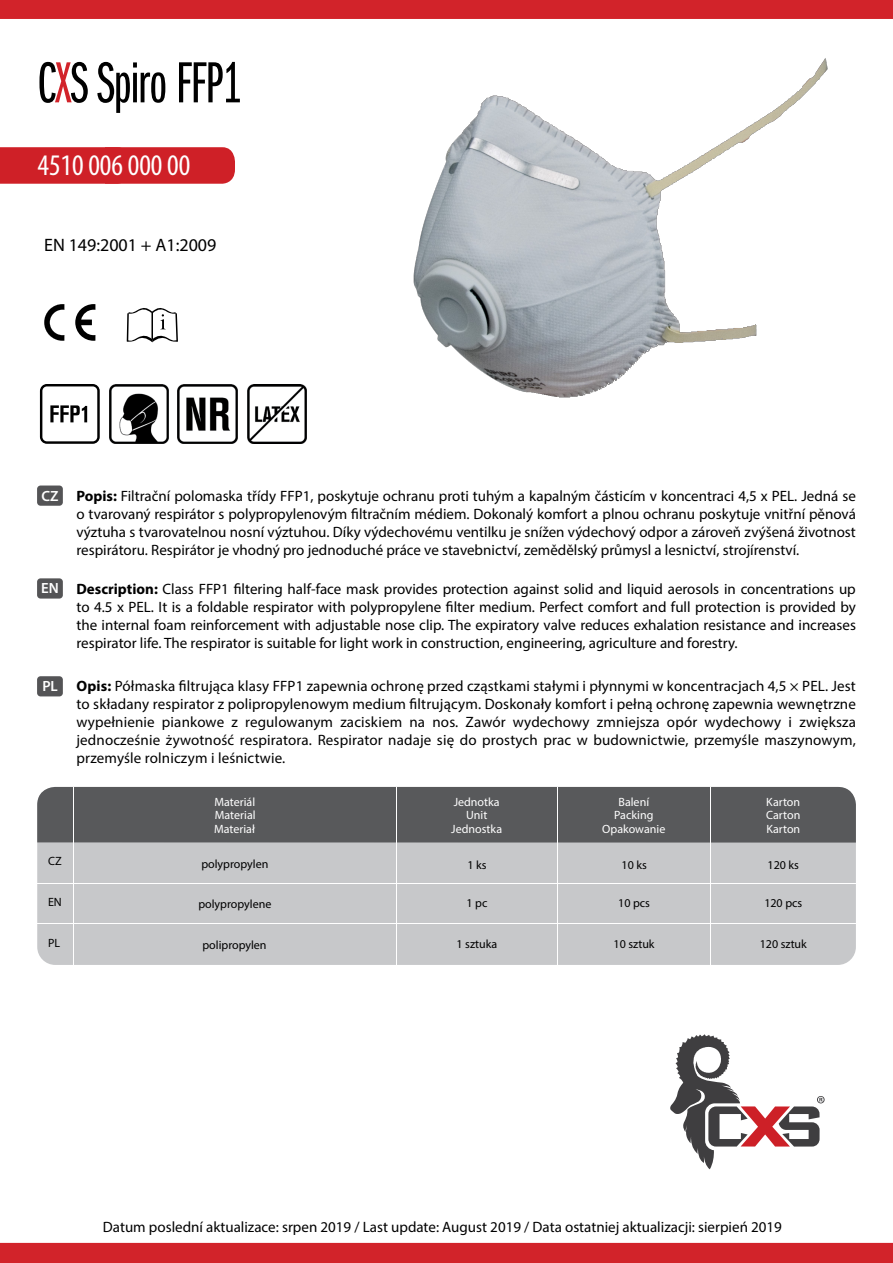
<style>
.page{position:relative;width:893px;height:1263px;background:#fff}
.page>*{position:absolute;margin:0;border:0;box-sizing:border-box;transform-origin:0 0}
.t1{font:60px "Franklin Got Itc DOT Boo Ext Com";letter-spacing:-.01em;color:#000}
.t2{font:condensed 30px "Myriad Pro";color:#fff}
.t3{font:18px "Myriad Pro";color:#000}
.t4{font:15px/18px "Myriad Pro";color:#000;text-align:justify}
.t5{font:600 14.85px "Myriad Pro";color:#fff}
.t6{font:12px "Myriad Pro";color:#000}
.t7{font:12px "Myriad Pro";color:#fff}
.s1{color:#d2232a}
.s2{font-weight:700}
</style>
<div class="page">
<div style="left:0;top:147px;width:235px;height:37px;background:#cf2027"></div>
<img style="left:413px;top:58px;width:415px;height:340px">
<svg style="left:127px;top:308px;width:51px;height:34px"></svg>
<svg style="left:44px;top:304px;width:20px;height:37px"></svg>
<svg style="left:75px;top:304px;width:20px;height:37px"></svg>
<svg style="left:40px;top:384px;width:60px;height:60px"></svg>
<img style="left:109px;top:384px;width:60px;height:60px">
<img style="left:178px;top:384px;width:60px;height:60px">
<img style="left:247px;top:384px;width:60px;height:60px">
<div style="left:37px;top:485px;width:26px;height:21px;background:#545456;border-radius:3px"></div>
<div style="left:37px;top:578px;width:26px;height:21px;background:#545456;border-radius:3px"></div>
<div style="left:37px;top:676px;width:26px;height:20px;background:#545456;border-radius:3px"></div>
<div style="left:0;top:0;width:893px;height:19px;background:#d2232a"></div>
<div style="left:0;top:1243px;width:893px;height:20px;background:#d2232a"></div>
<div style="left:37px;top:787px;width:819px;height:178px;background:#c7c8ca;border-radius:18px"></div>
<div style="left:37px;top:787px;width:819px;height:55px;background:#58595b"></div>
<hr style="left:73px;top:787px;width:1px;height:178px;background:#fff">
<hr style="left:37px;top:923px;width:819px;height:1px;background:#fff">
<hr style="left:37px;top:883px;width:819px;height:1px;background:#fff">
<hr style="left:396px;top:787px;width:1px;height:178px;background:#fff">
<hr style="left:710px;top:787px;width:1px;height:178px;background:#fff">
<svg style="left:670px;top:1034px;width:155px;height:135px"></svg>
<hr style="left:557px;top:787px;width:1px;height:178px;background:#fff">
<h1 class="t1" style="left:37px;top:51px;width:206px">C<span class="s1">X</span>S Spiro FFP1</h1>
<h2 class="t2" style="left:38px;top:147px;width:154px">4510 006 000 00</h2>
<p class="t3" style="left:44px;top:234px;width:174px">EN 149:2001 + A1:2009</p>
<p class="t5" style="left:42px;top:486px;width:19px">CZ</p>
<p class="t5" style="left:41px;top:579px;width:19px">EN</p>
<p class="t5" style="left:42px;top:677px;width:17px">PL</p>
<p class="t6" style="left:48px;top:854px;width:15px">CZ</p>
<p class="t6" style="left:48px;top:894px;width:15px">EN</p>
<p class="t6" style="left:48px;top:935px;width:14px">PL</p>
<p class="t4" style="left:77px;top:486px;width:781px"><span class="s2">Popis:</span> Filtrační polomaska třídy FFP1, poskytuje ochranu proti tuhým a kapalným částicím v koncentraci 4,5 x PEL. Jedná se o tvarovaný respirátor s polypropylenovým filtračním médiem. Dokonalý komfort a plnou ochranu poskytuje vnitřní pěnová výztuha s tvarovatelnou nosní výztuhou. Díky výdechovému ventilku je snížen výdechový odpor a zároveň zvýšená životnost respirátoru. Respirátor je vhodný pro jednoduché práce ve stavebnictví, zemědělský průmysl a lesnictví, strojírenství.</p>
<p class="t4" style="left:77px;top:579px;width:781px"><span class="s2">Description:</span> Class FFP1 filtering half-face mask provides protection against solid and liquid aerosols in concentrations up to 4.5 x PEL. It is a foldable respirator with polypropylene filter medium. Perfect comfort and full protection is provided by the internal foam reinforcement with adjustable nose clip. The expiratory valve reduces exhalation resistance and increases respirator life. The respirator is suitable for light work in construction, engineering, agriculture and forestry.</p>
<p class="t4" style="left:77px;top:677px;width:781px"><span class="s2">Opis:</span> Półmaska filtrująca klasy FFP1 zapewnia ochronę przed cząstkami stałymi i płynnymi w koncentracjach 4,5 × PEL. Jest to składany respirator z polipropylenowym medium filtrującym. Doskonały komfort i pełną ochronę zapewnia wewnętrzne wypełnienie piankowe z regulowanym zaciskiem na nos. Zawór wydechowy zmniejsza opór wydechowy i zwiększa jednocześnie żywotność respiratora. Respirator nadaje się do prostych prac w budownictwie, przemyśle maszynowym, przemyśle rolniczym i leśnictwie.</p>
<p class="t7" style="left:214px;top:794px;width:42px">Materiál</p>
<p class="t7" style="left:214px;top:821px;width:42px">Materiał</p>
<p class="t7" style="left:215px;top:808px;width:42px">Material</p>
<p class="t7" style="left:454px;top:794px;width:48px">Jednotka</p>
<p class="t7" style="left:451px;top:821px;width:52px">Jednostka</p>
<p class="t7" style="left:466px;top:808px;width:23px">Unit</p>
<p class="t7" style="left:618px;top:794px;width:32px">Balení</p>
<p class="t7" style="left:602px;top:821px;width:65px">Opakowanie</p>
<p class="t7" style="left:614px;top:808px;width:41px">Packing</p>
<p class="t7" style="left:766px;top:794px;width:35px">Karton</p>
<p class="t7" style="left:766px;top:821px;width:35px">Karton</p>
<p class="t7" style="left:766px;top:808px;width:36px">Carton</p>
<p class="t6" style="left:201px;top:856px;width:69px">polypropylen</p>
<p class="t6" style="left:467px;top:858px;width:21px">1 ks</p>
<p class="t6" style="left:621px;top:858px;width:27px">10 ks</p>
<p class="t6" style="left:768px;top:858px;width:33px">120 ks</p>
<p class="t6" style="left:198px;top:896px;width:75px">polypropylene</p>
<p class="t6" style="left:467px;top:896px;width:22px">1 pc</p>
<p class="t6" style="left:618px;top:896px;width:33px">10 pcs</p>
<p class="t6" style="left:764px;top:896px;width:39px">120 pcs</p>
<p class="t6" style="left:202px;top:937px;width:66px">polipropylen</p>
<p class="t6" style="left:457px;top:937px;width:42px">1 sztuka</p>
<p class="t6" style="left:614px;top:937px;width:42px">10 sztuk</p>
<p class="t6" style="left:760px;top:937px;width:49px">120 sztuk</p>
<p class="t4" style="left:103px;top:1218px;width:681px">Datum poslední aktualizace: srpen 2019 / Last update: August 2019 / Data ostatniej aktualizacji: sierpień 2019</p>
</div>
